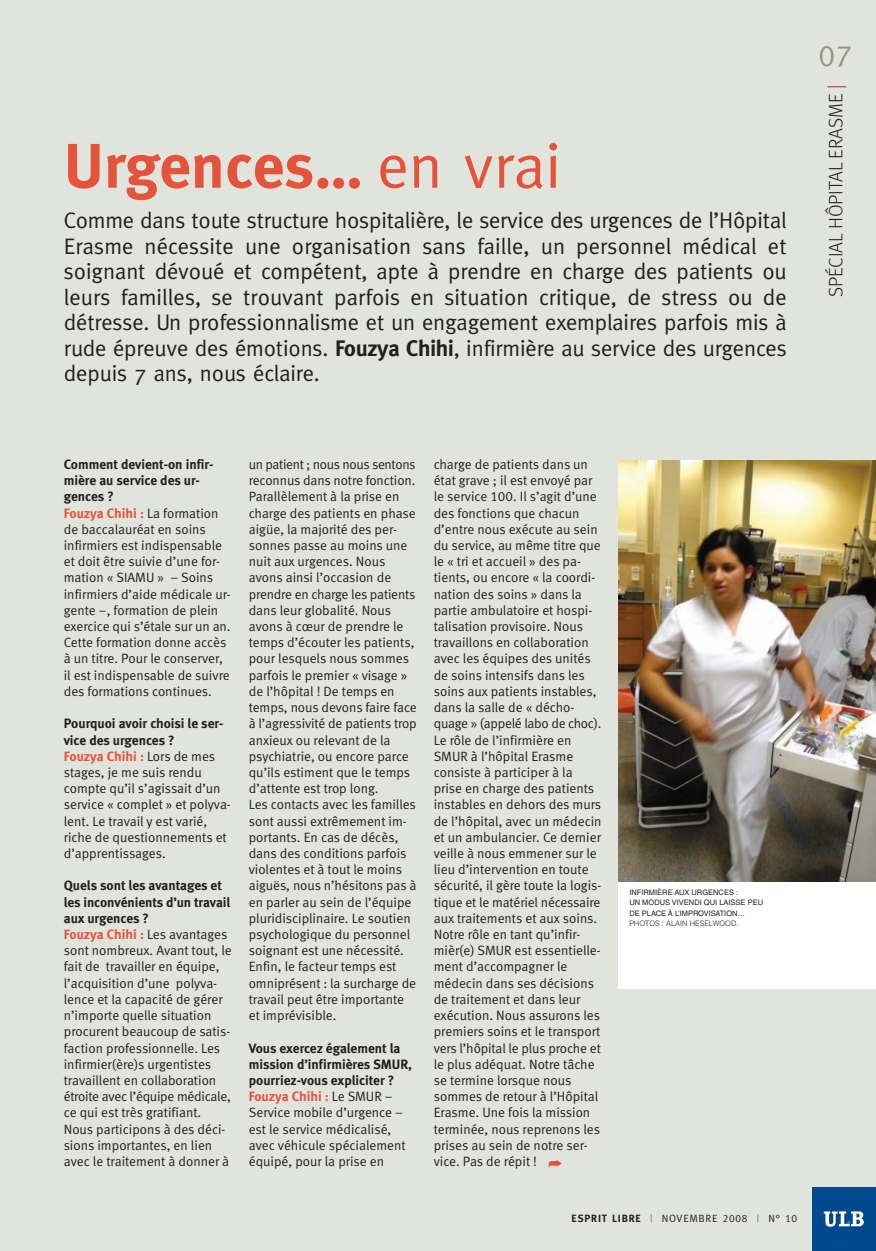
<style>
.page{position:relative;width:876px;height:1251px;background:#fff}
.page>*{position:absolute;margin:0;border:0;box-sizing:border-box;transform-origin:0 0}
.t1{font:700 63px "Meta";letter-spacing:-.005em;color:#e5533a}
.t2{font:30px "Meta Caps";color:#9a9486}
.t3{font:22.5px/25.5px "Meta";letter-spacing:-.005em;color:#231f20;text-align:justify}
.t4{font:300 19.5px "Meta";color:#231f20}
.t5{font:13.5px/16.2px "Meta Normal LF";color:#231f20}
.t6{font:700 13.5px/16.2px "Meta";color:#231f20}
.t7{font:10.5px "Meta Caps";letter-spacing:.075em;color:#231f20}
.t8{font:7.5px/10.5px "Helvetica LT Std";color:#231f20}
.t9{font:300 7.5px "Helvetica LT Std";color:#231f20}
.s1{font-weight:400}
.s2{font-weight:700}
.s3{color:#b4181d}
.s4{color:#e5533a}
.s5{font-family:"Meta Normal LF";font-weight:400}
.s6{font-family:"Meta";font-weight:700}
.s7{color:#787162}
</style>
<div class="page">
<div style="left:0;top:0;width:876px;height:1250px;background:#e1e4dd"></div>
<div style="left:619px;top:460px;width:257px;height:529px;background:#fff"></div>
<img style="left:619px;top:460px;width:257px;height:421px">
<svg style="left:812px;top:1187px;width:64px;height:63px;background:#155797"></svg>
<h1 class="t1" style="left:64px;top:142px;width:499px">Urgences… <span class="s1">en vrai</span></h1>
<p class="t3" style="left:64px;top:208px;width:724px">Comme dans toute structure hospitalière, le service des urgences de l’Hôpital Erasme nécessite une organisation sans faille, un personnel médical et soignant dévoué et compétent, apte à prendre en charge des patients ou leurs familles, se trouvant parfois en situation critique, de stress ou de détresse. Un professionnalisme et un engagement exemplaires parfois mis à rude épreuve des émotions. <span class="s2">Fouzya Chihi</span>, infirmière au service des urgences depuis 7 ans, nous éclaire.</p>
<h2 class="t2" style="left:819px;top:38px;width:34px">07</h2>
<h3 class="t4" style="left:829px;top:297px;width:214px;rotate:-90deg">SPÉCIAL HÔPITAL ERASME <span class="s3">|</span></h3>
<p class="t6" style="left:64px;top:457px;width:156px">Comment devient-on infir&shy;mière au service des ur&shy;gences ?<br><span class="s4">Fouzya Chihi :</span> <span class="s5">La formation</span></p>
<p class="t5" style="left:64px;top:522px;width:169px">de baccalauréat en soins infirmiers est indispensable et doit être suivie d’une for&shy;mation « SIAMU » – Soins infirmiers d’aide médicale ur&shy;gente –, formation de plein exercice qui s’étale sur un an.<br>Cette formation donne accès à un titre. Pour le conserver, il est indispensable de suivre des formations continues.</p>
<p class="t6" style="left:64px;top:716px;width:161px">Pourquoi avoir choisi le ser&shy;vice des urgences ?<br><span class="s4">Fouzya Chihi :</span> <span class="s5">Lors de mes</span></p>
<p class="t5" style="left:64px;top:765px;width:169px">stages, je me suis rendu compte qu’il s’agissait d’un service « complet » et polyva&shy;lent. Le travail y est varié, riche de questionnements et d’apprentissages.</p>
<p class="t6" style="left:64px;top:878px;width:168px">Quels sont les avantages et les inconvénients d’un travail aux urgences ?<br><span class="s4">Fouzya Chihi :</span> <span class="s5">Les avantages</span></p>
<p class="t5" style="left:64px;top:943px;width:169px">sont nombreux. Avant tout, le fait de travailler en équipe, l’acquisition d’une polyva&shy;lence et la capacité de gérer n’importe quelle situation procurent beaucoup de satis&shy;faction professionnelle. Les infirmier(ère)s urgentistes travaillent en collaboration étroite avec l’équipe médicale, ce qui est très gratifiant.<br>Nous participons à des déci&shy;sions importantes, en lien avec le traitement à donner à</p>
<p class="t5" style="left:249px;top:457px;width:170px">un patient ; nous nous sentons reconnus dans notre fonction.<br>Parallèlement à la prise en charge des patients en phase aigüe, la majorité des per&shy;sonnes passe au moins une nuit aux urgences. Nous avons ainsi l’occasion de prendre en charge les patients dans leur globalité. Nous avons à cœur de prendre le temps d’écouter les patients, pour lesquels nous sommes parfois le premier « visage » de l’hôpital ! De temps en temps, nous devons faire face à l’agressivité de patients trop anxieux ou relevant de la psychiatrie, ou encore parce qu’ils estiment que le temps d’attente est trop long.<br>Les contacts avec les familles sont aussi extrêmement im&shy;portants. En cas de décès, dans des conditions parfois violentes et à tout le moins aiguës, nous n’hésitons pas à en parler au sein de l’équipe pluridisciplinaire. Le soutien psychologique du personnel soignant est une nécessité.<br>Enfin, le facteur temps est omniprésent : la surcharge de travail peut être importante et imprévisible.</p>
<p class="t6" style="left:249px;top:1040px;width:165px">Vous exercez également la mission d’infirmières SMUR, pourriez-vous expliciter ?<br><span class="s4">Fouzya Chihi :</span> <span class="s5">Le SMUR –</span></p>
<p class="t5" style="left:249px;top:1105px;width:158px">Service mobile d’urgence – est le service médicalisé, avec véhicule spécialement équipé, pour la prise en</p>
<p class="t5" style="left:434px;top:457px;width:169px">charge de patients dans un état grave ; il est envoyé par le service 100. Il s’agit d’une des fonctions que chacun d’entre nous exécute au sein du service, au même titre que le « tri et accueil » des pa&shy;tients, ou encore « la coordi&shy;nation des soins » dans la partie ambulatoire et hospi&shy;talisation provisoire. Nous travaillons en collaboration avec les équipes des unités de soins intensifs dans les soins aux patients instables, dans la salle de « décho&shy;quage » (appelé labo de choc).<br>Le rôle de l’infirmière en<br>SMUR à l’hôpital Erasme consiste à participer à la prise en charge des patients instables en dehors des murs de l’hôpital, avec un médecin et un ambulancier. Ce dernier veille à nous emmener sur le lieu d’intervention en toute sécurité, il gère toute la logis&shy;tique et le matériel nécessaire aux traitements et aux soins.<br>Notre rôle en tant qu’infir&shy;mièr(e) SMUR est essentielle&shy;ment d’accompagner le médecin dans ses décisions de traitement et dans leur exécution. Nous assurons les premiers soins et le transport vers l’hôpital le plus proche et le plus adéquat. Notre tâche se termine lorsque nous sommes de retour à l’Hôpital<br>Erasme. Une fois la mission terminée, nous reprenons les prises au sein de notre ser&shy;vice. Pas de répit !</p>
<p class="t8" style="left:629px;top:887px;width:135px">INFIRMIÈRE AUX URGENCES :<br>UN MODUS VIVENDI QUI LAISSE PEU<br>DE PLACE À L’IMPROVISATION…</p>
<p class="t9" style="left:629px;top:920px;width:111px">PHOTOS : ALAIN HESELWOOD.</p>
<p class="t7" style="left:572px;top:1212px;width:227px"><span class="s6">ESPRIT LIBRE</span> <span class="s7">|</span> NOVEMBRE 2008 <span class="s7">|</span> N° 10</p>
</div>
